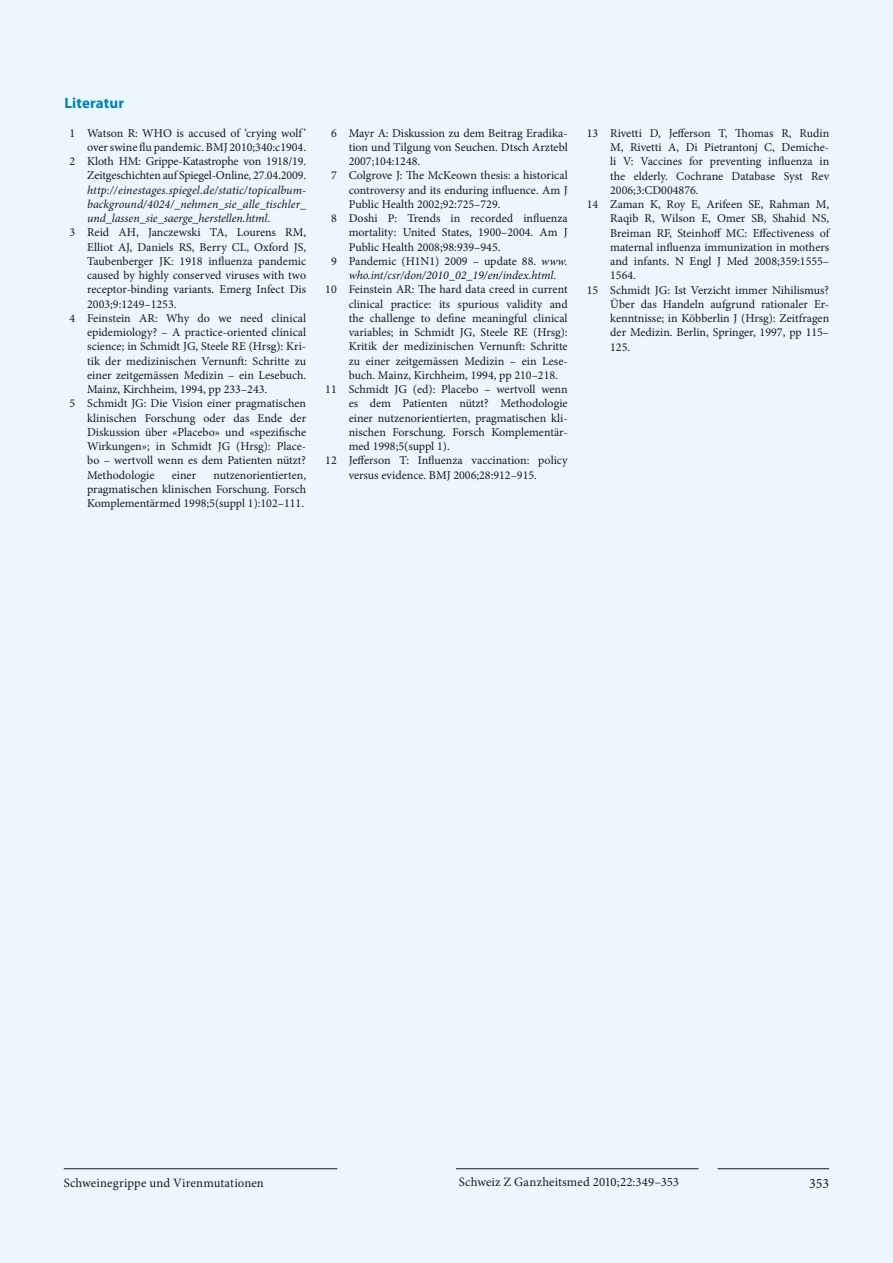
<style>
.page{position:relative;width:893px;height:1263px;background:#ebf7fc}
.page>*{position:absolute;margin:0;border:0;box-sizing:border-box;transform-origin:0 0}
.t1{font:700 15px "Myriad Pro";letter-spacing:.005em;color:#0080ba}
.t2{font:14.25px "Minion Pro";color:#1a171c}
.t3{font:12.75px "Minion Pro";letter-spacing:.005em;color:#1a171c}
.t4{font:12px/14.2px "Minion Pro";color:#1a171c;text-align:right}
.t5{font:italic 12px "Minion Pro";color:#1a171c}
.s1{font-style:normal}
.s2{font-style:italic}
</style>
<div class="page">
<hr style="left:718px;top:1168px;width:111px;height:1px;background:#1a171c">
<hr style="left:456px;top:1168px;width:242px;height:1px;background:#1a171c">
<hr style="left:64px;top:1168px;width:273px;height:1px;background:#1a171c">
<p class="t1" style="left:65px;top:93px;width:61px">Literatur</p>
<p class="t4" style="left:70px;top:126px;width:238px">1 Watson R: WHO is accused of ‘crying wolf ’ over swine flu pandemic. BMJ 2010;340:c1904.<br>2 Kloth HM: Grippe-Katastrophe von 1918/19.<br>Zeitgeschichten auf Spiegel-Online, 27.04.2009.</p>
<p class="t5" style="left:87px;top:182px;width:220px">http://einestages.spiegel.de/static/topicalbum-</p>
<p class="t5" style="left:87px;top:196px;width:220px">background/4024/_nehmen_sie_alle_tischler_</p>
<p class="t5" style="left:87px;top:210px;width:185px">und_lassen_sie_saerge_herstellen.html<span class="s1">.</span></p>
<p class="t4" style="left:70px;top:226px;width:238px">3 Reid AH, Janczewski TA, Lourens RM,</p>
<p class="t4" style="left:87px;top:240px;width:220px">Elliot AJ, Daniels RS, Berry CL, Oxford JS,</p>
<p class="t4" style="left:87px;top:254px;width:220px">Taubenberger JK: 1918 influenza pandemic</p>
<p class="t4" style="left:87px;top:268px;width:220px">caused by highly conserved viruses with two</p>
<p class="t4" style="left:87px;top:282px;width:220px">receptor-binding variants. Emerg Infect Dis</p>
<p class="t4" style="left:87px;top:297px;width:91px">2003;9:1249–1253.</p>
<p class="t4" style="left:70px;top:311px;width:238px">4 Feinstein AR: Why do we need clinical</p>
<p class="t4" style="left:87px;top:325px;width:220px">epidemiology? – A practice-oriented clinical</p>
<p class="t4" style="left:87px;top:339px;width:220px">science; in Schmidt JG, Steele RE (Hrsg): Kri-</p>
<p class="t4" style="left:87px;top:354px;width:220px">tik der medizinischen Vernunft: Schritte zu</p>
<p class="t4" style="left:87px;top:368px;width:220px">einer zeitgemässen Medizin – ein Lesebuch.</p>
<p class="t4" style="left:87px;top:382px;width:182px">Mainz, Kirchheim, 1994, pp 233–243.</p>
<p class="t4" style="left:70px;top:396px;width:238px">5 Schmidt JG: Die Vision einer pragmatischen</p>
<p class="t4" style="left:87px;top:411px;width:220px">klinischen Forschung oder das Ende der</p>
<p class="t4" style="left:87px;top:425px;width:220px">Diskussion über «Placebo» und «spezifische</p>
<p class="t4" style="left:87px;top:439px;width:220px">Wirkungen»; in Schmidt JG (Hrsg): Place-</p>
<p class="t4" style="left:87px;top:453px;width:221px">bo – wertvoll wenn es dem Patienten nützt?</p>
<p class="t4" style="left:87px;top:468px;width:69px">Methodologie</p>
<p class="t4" style="left:172px;top:468px;width:26px">einer</p>
<p class="t4" style="left:87px;top:468px;width:220px;text-align:justify;text-indent:126px">nutzenorientierten, pragmatischen klinischen Forschung. Forsch Komplementärmed 1998;5(suppl 1):102–111.</p>
<p class="t4" style="left:331px;top:126px;width:238px">6 Mayr A: Diskussion zu dem Beitrag Eradika-</p>
<p class="t4" style="left:349px;top:140px;width:220px">tion und Tilgung von Seuchen. Dtsch Arztebl</p>
<p class="t4" style="left:349px;top:154px;width:73px">2007;104:1248.</p>
<p class="t4" style="left:331px;top:168px;width:238px">7 Colgrove J: The McKeown thesis: a historical</p>
<p class="t4" style="left:349px;top:183px;width:220px">controversy and its enduring influence. Am J</p>
<p class="t4" style="left:349px;top:197px;width:153px">Public Health 2002;92:725–729.</p>
<p class="t4" style="left:331px;top:211px;width:238px">8 Doshi P: Trends in recorded influenza</p>
<p class="t4" style="left:349px;top:225px;width:220px">mortality: United States, 1900–2004. Am J</p>
<p class="t4" style="left:349px;top:240px;width:153px">Public Health 2008;98:939–945.</p>
<p class="t4" style="left:331px;top:254px;width:238px">9 Pandemic (H1N1) 2009 – update 88. <span class="s2">www.</span></p>
<p class="t5" style="left:349px;top:267px;width:209px">who.int/csr/don/2010_02_19/en/index.html<span class="s1">.</span></p>
<p class="t4" style="left:325px;top:282px;width:244px">10 Feinstein AR: The hard data creed in current</p>
<p class="t4" style="left:349px;top:297px;width:220px">clinical practice: its spurious validity and</p>
<p class="t4" style="left:349px;top:311px;width:220px">the challenge to define meaningful clinical</p>
<p class="t4" style="left:349px;top:325px;width:220px">variables; in Schmidt JG, Steele RE (Hrsg):</p>
<p class="t4" style="left:349px;top:339px;width:220px">Kritik der medizinischen Vernunft: Schritte</p>
<p class="t4" style="left:349px;top:354px;width:220px">zu einer zeitgemässen Medizin – ein Lese-</p>
<p class="t4" style="left:349px;top:368px;width:211px">buch. Mainz, Kirchheim, 1994, pp 210–218.</p>
<p class="t4" style="left:325px;top:382px;width:244px">11 Schmidt JG (ed): Placebo – wertvoll wenn</p>
<p class="t4" style="left:349px;top:396px;width:220px">es dem Patienten nützt? Methodologie</p>
<p class="t4" style="left:349px;top:411px;width:220px">einer nutzenorientierten, pragmatischen kli-</p>
<p class="t4" style="left:349px;top:425px;width:220px">nischen Forschung. Forsch Komplementär-</p>
<p class="t4" style="left:349px;top:439px;width:103px">med 1998;5(suppl 1).</p>
<p class="t4" style="left:325px;top:453px;width:244px">12 Jefferson T: Influenza vaccination: policy</p>
<p class="t4" style="left:349px;top:468px;width:190px">versus evidence. BMJ 2006;28:912–915.</p>
<p class="t4" style="left:587px;top:126px;width:244px">13 Rivetti D, Jefferson T, Thomas R, Rudin</p>
<p class="t4" style="left:610px;top:140px;width:220px">M, Rivetti A, Di Pietrantonj C, Demiche-</p>
<p class="t4" style="left:610px;top:154px;width:220px">li V: Vaccines for preventing influenza in</p>
<p class="t4" style="left:610px;top:169px;width:220px">the elderly. Cochrane Database Syst Rev</p>
<p class="t4" style="left:610px;top:183px;width:90px">2006;3:CD004876.</p>
<p class="t4" style="left:587px;top:197px;width:244px">14 Zaman K, Roy E, Arifeen SE, Rahman M,</p>
<p class="t4" style="left:610px;top:211px;width:220px">Raqib R, Wilson E, Omer SB, Shahid NS,</p>
<p class="t4" style="left:610px;top:226px;width:220px">Breiman RF, Steinhoff MC: Effectiveness of</p>
<p class="t4" style="left:610px;top:240px;width:220px">maternal influenza immunization in mothers</p>
<p class="t4" style="left:610px;top:254px;width:220px">and infants. N Engl J Med 2008;359:1555–</p>
<p class="t4" style="left:610px;top:268px;width:27px">1564.</p>
<p class="t4" style="left:587px;top:283px;width:244px">15 Schmidt JG: Ist Verzicht immer Nihilismus?</p>
<p class="t4" style="left:610px;top:297px;width:220px">Über das Handeln aufgrund rationaler Er-</p>
<p class="t4" style="left:610px;top:311px;width:220px">kenntnisse; in Köbberlin J (Hrsg): Zeitfragen</p>
<p class="t4" style="left:610px;top:325px;width:220px">der Medizin. Berlin, Springer, 1997, pp 115–</p>
<p class="t4" style="left:610px;top:340px;width:22px">125.</p>
<p class="t3" style="left:64px;top:1174px;width:202px">Schweinegrippe und Virenmutationen</p>
<p class="t3" style="left:459px;top:1174px;width:222px">Schweiz Z Ganzheitsmed 2010;22:349–353</p>
<p class="t2" style="left:809px;top:1173px;width:22px">353</p>
</div>
